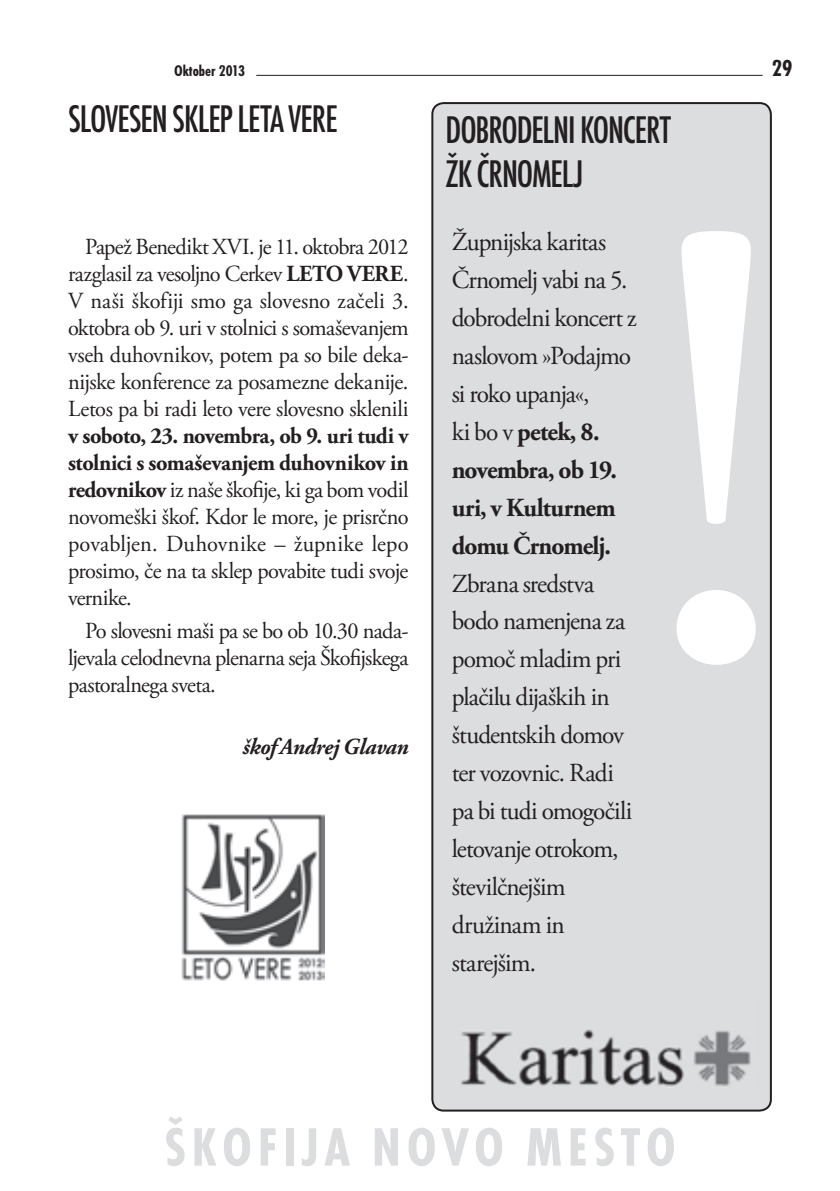
<style>
.page{position:relative;width:840px;height:1191px;background:#fff}
.page>*{position:absolute;margin:0;border:0;box-sizing:border-box;transform-origin:0 0}
.t1{font:700 condensed 56px "Futura TEE";letter-spacing:.1em;color:#dcdddf}
.t2{font:500 condensed 40px/44px "Futura TEE";letter-spacing:-.03em;color:#231f20}
.t3{font:26px/38px "Adobe Garamond Pro";letter-spacing:-.035em;color:#231f20}
.t4{font:700 condensed 24px "Futura TEE";color:#231f20}
.t5{font:23px/27px "Adobe Garamond Pro";letter-spacing:-.025em;color:#231f20;text-align:justify}
.t6{font:italic 700 23px "Adobe Garamond Pro";letter-spacing:-.02em;color:#231f20}
.t7{font:700 condensed 16px "Futura TEE";color:#231f20}
.s1{font-weight:700}
</style>
<div class="page">
<hr style="left:256px;top:75px;width:506px;height:1px;background:#231f20">
<div style="left:432px;top:103px;width:338px;height:1007px;background:#dcdddf;border-radius:11px"></div>
<div style="left:431px;top:102px;width:340px;height:1009px;border:2px solid #231f20;border-radius:11px"></div>
<svg style="left:676px;top:231px;width:79px;height:434px"></svg>
<img style="left:181px;top:814px;width:143px;height:167px">
<img style="left:461px;top:1029px;width:290px;height:57px">
<p class="t7" style="left:174px;top:61px;width:72px">Oktober 2013</p>
<h2 class="t2" style="left:68px;top:97px;width:271px">SLOVESEN SKLEP LETA VERE</h2>
<p class="t5" style="left:68px;top:234px;width:342px;text-indent:17px">Papež Benedikt XVI. je 11. oktobra 2012 razglasil za vesoljno Cerkev <span class="s1">LETO VERE</span>.<br>V naši škofiji smo ga slovesno začeli 3. oktobra ob 9. uri v stolnici s somaševanjem vseh duhovnikov, potem pa so bile deka&shy;nijske konference za posamezne dekanije.<br>Letos pa bi radi leto vere slovesno sklenili</p>
<p class="t5" style="left:68px;top:423px;width:342px"><span class="s1">v soboto, 23. novembra, ob 9. uri tudi v stolnici s somaševanjem duhovnikov in redovnikov</span> iz naše škofije, ki ga bom vodil novomeški škof. Kdor le more, je prisrčno povabljen. Duhovnike – župnike lepo prosimo, če na ta sklep povabite tudi svoje vernike.</p>
<p class="t5" style="left:68px;top:618px;width:342px;text-indent:17px">Po slovesni maši pa se bo ob 10.30 nada&shy;ljevala celodnevna plenarna seja Škofijskega pastoralnega sveta.</p>
<p class="t6" style="left:242px;top:734px;width:167px">škof Andrej Glavan</p>
<h2 class="t2" style="left:445px;top:109px;width:227px">DOBRODELNI KONCERT<br>ŽK ČRNOMELJ</h2>
<p class="t3" style="left:451px;top:224px;width:186px">Župnijska karitas<br>Črnomelj vabi na 5. dobrodelni koncert z naslovom »Podajmo si roko upanja«,<br>ki bo v <span class="s1">petek, 8. novembra, ob 19. uri, v Kulturnem domu Črnomelj.</span></p>
<p class="t3" style="left:451px;top:565px;width:182px">Zbrana sredstva bodo namenjena za pomoč mladim pri plačilu dijaških in študentskih domov ter vozovnic. Radi pa bi tudi omogočili letovanje otrokom, številčnejšim družinam in starejšim.</p>
<h1 class="t1" style="left:164px;top:1114px;width:513px">ŠKOFIJA NOVO MESTO</h1>
<p class="t4" style="left:771px;top:54px;width:22px">29</p>
</div>
